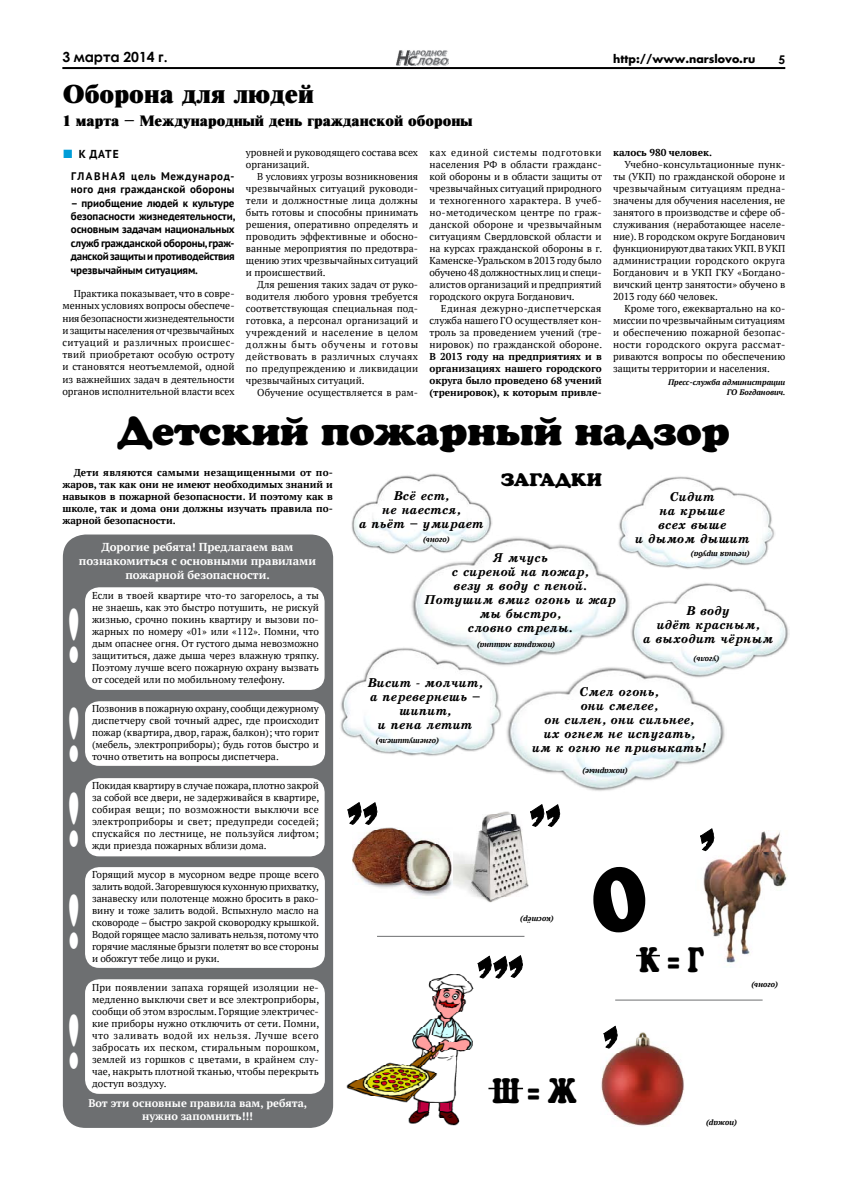
<style>
.page{position:relative;width:842px;height:1191px;background:#fff}
.page>*{position:absolute;margin:0;border:0;box-sizing:border-box;transform-origin:0 0}
.t1{font:90px "AG Cooper Norm";color:#000;scale:.75 1}
.t2{font:75px/98.5px "AG Cooper Norm";color:#fff;scale:.5 1}
.t3{font:40px "AG Cooper Norm";color:#000}
.t4{font:35px "AG Cooper Norm";color:#000;scale:.65 1}
.t5{font:24px "Newton XC";color:#000}
.t6{font:18px "AG Cooper Norm";color:#000}
.t7{font:14px "Newton XC";color:#000}
.t8{font:700 14px "Century Gothic Cyr";color:#000}
.t9{font:italic 700 13px/14px "School";color:#000;text-align:center}
.t10{font:700 12px "Century Gothic";color:#000}
.t11{font:700 11.5px/13.8px "PT Serif";color:#fff;text-align:center}
.t12{font:700 11.5px "PT Sans";color:#000}
.t13{font:700 11px/13.4px "PT Sans";letter-spacing:-.01em;color:#000;text-align:justify}
.t14{font:700 11px/13.2px "PT Serif";color:#fff;text-align:center}
.t15{font:700 11px/13.4px "PT Sans";letter-spacing:.06em;color:#000}
.t16{font:700 11px "AG Fatum";color:#000}
.t17{font:10px/12px "PT Serif";color:#000;text-align:justify}
.t18{font:700 10px/12px "PT Serif";color:#000;text-align:justify}
.t19{font:italic 700 8px/9.6px "PT Serif";color:#000;text-align:right}
</style>
<div class="page">
<hr style="left:62px;top:67px;width:723px;height:2px;background:#000">
<img style="left:396px;top:50px;width:53px;height:16px">
<img style="left:340px;top:647px;width:162px;height:109px">
<div style="left:63px;top:534px;width:270px;height:593px;background:#6d6f71;border-radius:23px"></div>
<div style="left:85px;top:587px;width:240px;height:103px;background:#fff;border-radius:14px"></div>
<div style="left:85px;top:701px;width:240px;height:65px;background:#fff;border-radius:14px"></div>
<div style="left:85px;top:778px;width:240px;height:78px;background:#fff;border-radius:14px"></div>
<div style="left:85px;top:867px;width:240px;height:101px;background:#fff;border-radius:14px"></div>
<div style="left:85px;top:979px;width:240px;height:114px;background:#fff;border-radius:14px"></div>
<img style="left:351px;top:473px;width:141px;height:81px">
<img style="left:619px;top:476px;width:156px;height:93px">
<img style="left:631px;top:583px;width:158px;height:87px">
<img style="left:409px;top:535px;width:222px;height:132px">
<img style="left:505px;top:665px;width:222px;height:126px">
<img style="left:353px;top:810px;width:100px;height:86px">
<img style="left:453px;top:811px;width:76px;height:92px">
<img style="left:347px;top:974px;width:127px;height:151px">
<img style="left:601px;top:1032px;width:83px;height:94px">
<hr style="left:488px;top:1087px;width:35px;height:2px;background:#000">
<img style="left:703px;top:831px;width:84px;height:135px">
<svg style="left:636px;top:955px;width:24px;height:1px"></svg>
<svg style="left:347px;top:802px;width:30px;height:23px"></svg>
<svg style="left:530px;top:804px;width:30px;height:23px"></svg>
<svg style="left:604px;top:1025px;width:14px;height:23px"></svg>
<svg style="left:478px;top:955px;width:45px;height:23px"></svg>
<hr style="left:377px;top:935px;width:147px;height:1px;background:#6d6f71">
<svg style="left:700px;top:828px;width:14px;height:23px"></svg>
<hr style="left:615px;top:999px;width:148px;height:1px;background:#6d6f71">
<h3 class="t8" style="left:62px;top:48px;width:107px">3 марта 2014 г.</h3>
<p class="t16" style="left:613px;top:52px;width:143px">http://www.narslovo.ru</p>
<p class="t10" style="left:778px;top:51px;width:8px">5</p>
<h3 class="t5" style="left:62px;top:80px;width:253px">Оборона для людей</h3>
<h3 class="t7" style="left:62px;top:112px;width:412px">1 марта – Международный день гражданской обороны</h3>
<p class="t12" style="left:79px;top:146px;width:41px">К дате</p>
<p class="t15" style="left:71px;top:169px;width:165px">Гла вная цель Международ&shy;ного дня гражданской обороны</p>
<p class="t13" style="left:71px;top:196px;width:166px">– приобщение людей к культуре безопасности жизнедеятельности, основным задачам национальных служб гражданской обороны, граж&shy;данской защиты и противодействия чрезвычайным ситуациям.</p>
<p class="t17" style="left:62px;top:287px;width:174px;text-indent:11px">Практика показывает, что в совре&shy;менных условиях вопросы обеспече&shy;ния безопасности жизнедеятельности и защиты населения от чрезвычайных ситуаций и различных происшес&shy;твий приобретают особую остроту и становятся неотъемлемой, одной из важнейших задач в деятельности органов исполнительной власти всех</p>
<p class="t17" style="left:246px;top:146px;width:174px">уровней и руководящего состава всех организаций.</p>
<p class="t17" style="left:246px;top:170px;width:174px;text-indent:11px">В условиях угрозы возникновения чрезвычайных ситуаций руководи&shy;тели и должностные лица должны быть готовы и способны принимать решения, оперативно определять и проводить эффективные и обосно&shy;ванные мероприятия по предотвра&shy;щению этих чрезвычайных ситуаций и происшествий.</p>
<p class="t17" style="left:246px;top:278px;width:174px;text-indent:11px">Для решения таких задач от руко&shy;водителя любого уровня требуется соответствующая специальная под&shy;готовка, а персонал организаций и учреждений и население в целом должны быть обучены и готовы действовать в различных случаях по предупреждению и ликвидации чрезвычайных ситуаций.</p>
<p class="t17" style="left:257px;top:386px;width:162px">Обучение осуществляется в рам-</p>
<p class="t17" style="left:429px;top:146px;width:174px">ках единой системы подготовки населения РФ в области гражданс&shy;кой обороны и в области защиты от чрезвычайных ситуаций природного и техногенного характера. В учеб&shy;но-методическом центре по граж&shy;данской обороне и чрезвычайным ситуациям Свердловской области и на курсах гражданской обороны в г.<br>Каменске-Уральском в 2013 году было обучено 48 должностных лиц и специ&shy;алистов организаций и предприятий городского округа Богданович.</p>
<p class="t17" style="left:429px;top:302px;width:174px;text-indent:11px">Единая дежурно-диспетчерская служба нашего ГО осуществляет кон&shy;троль за проведением учений (тре&shy;нировок) по гражданской обороне.</p>
<p class="t18" style="left:429px;top:350px;width:174px">В 2013 году на предприятиях и в организациях нашего городского округа было проведено 68 учений (тренировок), к которым привле-</p>
<p class="t18" style="left:613px;top:146px;width:100px">калось 980 человек.</p>
<p class="t17" style="left:613px;top:158px;width:174px;text-indent:11px">Учебно-консультационные пунк&shy;ты (УКП) по гражданской обороне и чрезвычайным ситуациям предна&shy;значены для обучения населения, не занятого в производстве и сфере об&shy;служивания (неработающее населе&shy;ние). В городском округе Богданович функционируют два таких УКП. В УКП администрации городского округа Богданович и в УКП ГКУ «Богдано&shy;вичский центр занятости» обучено в 2013 году 660 человек.</p>
<p class="t17" style="left:613px;top:302px;width:174px;text-indent:11px">Кроме того, ежеквартально на ко&shy;миссии по чрезвычайным ситуациям и обеспечению пожарной безопас&shy;ности городского округа рассмат&shy;риваются вопросы по обеспечению защиты территории и населения.</p>
<p class="t19" style="left:668px;top:377px;width:119px">Пресс-служба администрации<br>ГО Богданович.</p>
<h3 class="t3" style="left:118px;top:408px;width:613px">Детский пожарный надзор</h3>
<p class="t18" style="left:62px;top:466px;width:272px;text-indent:11px">Дети являются самыми незащищенными от по&shy;жаров, так как они не имеют необходимых знаний и навыков в пожарной безопасности. И поэтому как в школе, так и дома они должны изучать правила по&shy;жарной безопасности.</p>
<p class="t11" style="left:79px;top:540px;width:239px">Дорогие ребята! Предлагаем вам познакомиться с основными правилами пожарной безопасности.</p>
<h2 class="t2" style="left:68px;top:586px;width:26px">! !</h2>
<h2 class="t2" style="left:68px;top:768px;width:26px;line-height:101.7px">! !</h2>
<h2 class="t2" style="left:68px;top:991px;width:26px">!</h2>
<p class="t17" style="left:92px;top:589px;width:229px">Если в твоей квартире что-то загорелось, а ты не знаешь, как это быстро потушить, не рискуй жизнью, срочно покинь квартиру и вызови по&shy;жарных по номеру «01» или «112». Помни, что дым опаснее огня. От густого дыма невозможно защититься, даже дыша через влажную тряпку.<br>Поэтому лучше всего пожарную охрану вызвать от соседей или по мобильному телефону.</p>
<p class="t17" style="left:92px;top:702px;width:228px">Позвонив в пожарную охрану, сообщи дежурному диспетчеру свой точный адрес, где происходит пожар (квартира, двор, гараж, балкон); что горит (мебель, электроприборы); будь готов быстро и точно ответить на вопросы диспетчера.</p>
<p class="t17" style="left:92px;top:779px;width:229px">Покидая квартиру в случае пожара, плотно закрой за собой все двери, не задерживайся в квартире, собирая вещи; по возможности выключи все электроприборы и свет; предупреди соседей; спускайся по лестнице, не пользуйся лифтом; жди приезда пожарных вблизи дома.</p>
<p class="t17" style="left:92px;top:868px;width:229px">Горящий мусор в мусорном ведре проще всего залить водой. Загоревшуюся кухонную прихватку, занавеску или полотенце можно бросить в рако&shy;вину и тоже залить водой. Вспыхнуло масло на сковороде – быстро закрой сковородку крышкой.<br>Водой горящее масло заливать нельзя, потому что горячие масляные брызги полетят во все стороны и обожгут тебе лицо и руки.</p>
<p class="t17" style="left:92px;top:981px;width:229px">При появлении запаха горящей изоляции не&shy;медленно выключи свет и все электроприборы, сообщи об этом взрослым. Горящие электричес&shy;кие приборы нужно отключить от сети. Помни, что заливать водой их нельзя. Лучше всего забросать их песком, стиральным порошком, землей из горшков с цветами, в крайнем слу&shy;чае, накрыть плотной тканью, чтобы перекрыть доступ воздуху.</p>
<p class="t14" style="left:88px;top:1096px;width:220px">Вот эти основные правила вам, ребята, нужно запомнить!!!</p>
<h3 class="t6" style="left:501px;top:469px;width:102px">Загадки</h3>
<h3 class="t9" style="left:359px;top:489px;width:126px">Всё ест,<br>не наестся,<br>а пьёт – умирает</h3>
<h3 class="t9" style="left:635px;top:489px;width:116px">Сидит<br>на крыше<br>всех выше<br>и дымом дышит</h3>
<p class="t19" style="left:450px;top:546px;width:28px;rotate:-180deg">(огонь)</p>
<p class="t19" style="left:750px;top:560px;width:60px;rotate:-180deg">(печная труба)</p>
<h3 class="t9" style="left:424px;top:551px;width:193px">Я мчусь<br>с сиреной на пожар,<br>везу я воду с пеной.<br>Потушим вмиг огонь и жар мы быстро,<br>словно стрелы.</h3>
<p class="t19" style="left:555px;top:650px;width:80px;rotate:-180deg">(пожарная машина)</p>
<h3 class="t9" style="left:368px;top:676px;width:116px">Висит - молчит, а перевернешь – шипит,<br>и пена летит</h3>
<h3 class="t9" style="left:532px;top:685px;width:176px">Смел огонь,<br>они смелее,<br>он силен, они сильнее,<br>их огнем не испугать,<br>им к огню не привыкать!</h3>
<p class="t19" style="left:628px;top:776px;width:47px;rotate:-180deg">(пожарные)</p>
<h3 class="t9" style="left:643px;top:604px;width:132px">В воду<br>идёт красным,<br>а выходит чёрным</h3>
<p class="t19" style="left:719px;top:665px;width:27px;rotate:-180deg">(уголь)</p>
<p class="t19" style="left:439px;top:747px;width:65px;rotate:-180deg">(огнетушитель)</p>
<p class="t19" style="left:554px;top:924px;width:35px;rotate:-180deg">(костёр)</p>
<h1 class="t1" style="left:592px;top:848px;width:75px">О</h1>
<h3 class="t4" style="left:640px;top:939px;width:100px">К = Г</h3>
<p class="t19" style="left:778px;top:990px;width:28px;rotate:-180deg">(огонь)</p>
<h3 class="t4" style="left:492px;top:1070px;width:131px">Ш = Ж</h3>
<p class="t19" style="left:737px;top:1128px;width:33px;rotate:-180deg">(пожар)</p>
</div>
